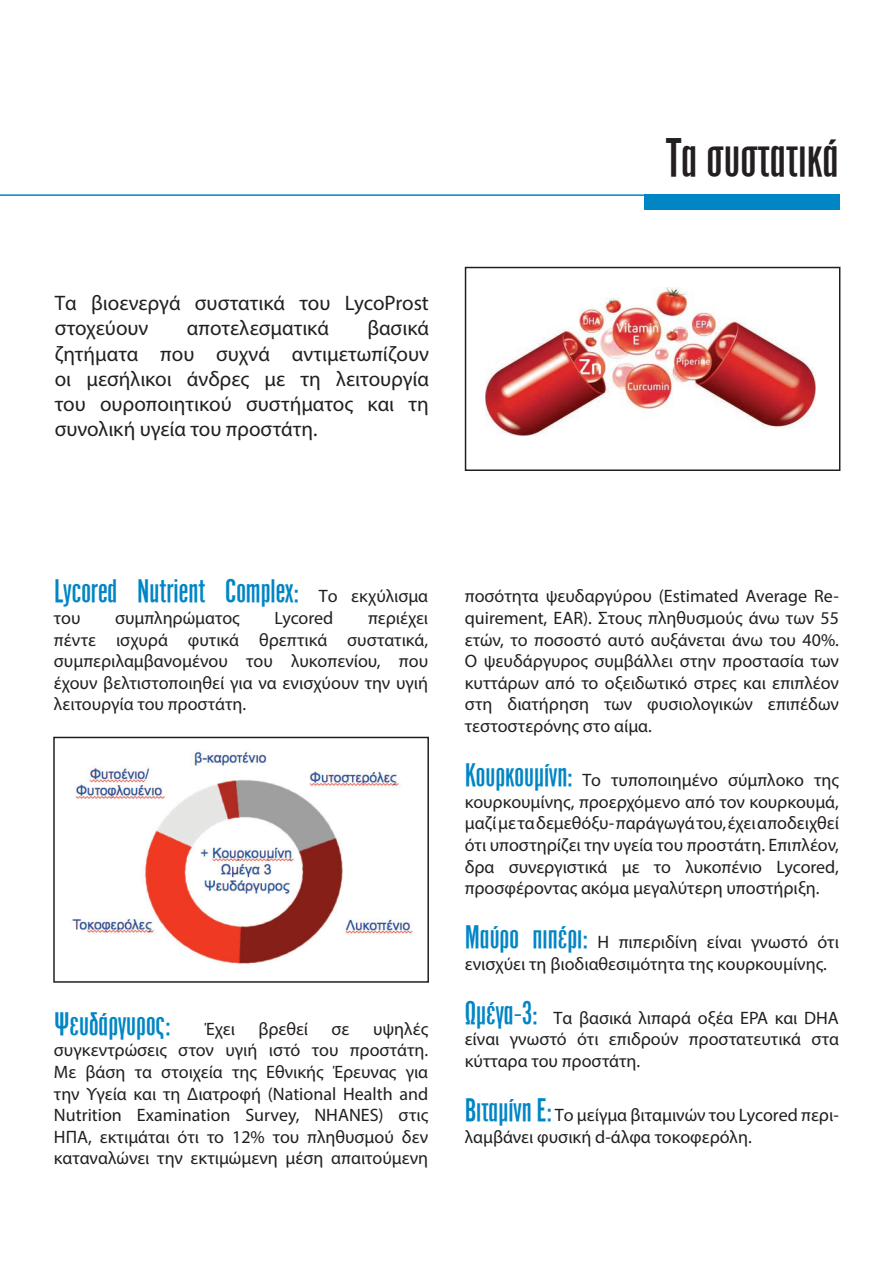
<style>
.page{position:relative;width:893px;height:1263px;background:#fff}
.page>*{position:absolute;margin:0;border:0;box-sizing:border-box;transform-origin:0 0}
.t1{font:45px "CF Blast Gothic Maxi";color:#231f20}
.t2{font:27px "CF Blast Gothic Maxi";color:#0085c5}
.t3{font:21px/25.2px "Myriad Pro";color:#231f20}
.t4{font:18px/21.6px "Myriad Pro";color:#231f20;text-align:justify}
.s1{font-family:"Myriad Pro";font-size:18px;color:#231f20}
.s2{font-family:"CF Blast Gothic Maxi";font-size:27px;color:#0085c5}
</style>
<div class="page">
<img style="left:53px;top:736px;width:376px;height:228px">
<img style="left:485px;top:287px;width:330px;height:148px">
<hr style="left:0;top:194px;width:840px;height:2px;background:#0085c5">
<div style="left:644px;top:194px;width:196px;height:16px;background:#0085c5"></div>
<div style="left:465px;top:267px;width:375px;height:204px;border:2px solid #231f20"></div>
<div style="left:53px;top:737px;width:376px;height:246px;border:2px solid #231f20"></div>
<p class="t3" style="left:55px;top:290px;width:376px">Τα βιοενεργά συστατικά του LycoProst στοχεύουν</p>
<p class="t3" style="left:55px;top:315px;width:376px;text-align:justify;text-indent:313px">βασικά ζητήματα που συχνά αντιμετωπίζουν οι μεσήλικοι άνδρες με τη λειτουργία του ουροποιητικού συστήματος και τη συνολική υγεία του προστάτη.</p>
<p class="t3" style="left:187px;top:315px;width:144px">αποτελεσματικά</p>
<h1 class="t1" style="left:667px;top:122px;width:174px">Τα συστατικά</h1>
<h2 class="t2" style="left:54px;top:570px;width:376px">Lycored Nutrient Complex: <span class="s1">Το εκχύλισμα</span></h2>
<p class="t4" style="left:54px;top:607px;width:28px">του</p>
<p class="t4" style="left:115px;top:607px;width:126px">συμπληρώματος</p>
<p class="t4" style="left:274px;top:607px;width:61px">Lycored</p>
<p class="t4" style="left:54px;top:607px;width:376px;text-indent:314px">περιέχει πέντε ισχυρά φυτικά θρεπτικά συστατικά, συμπεριλαμβανομένου του λυκοπενίου, που έχουν βελτιστοποιηθεί για να ενισχύουν την υγιή λειτουργία του προστάτη.</p>
<h2 class="t2" style="left:54px;top:1002px;width:182px">Ψευδάργυρος: <span class="s1">Έχει</span></h2>
<p class="t4" style="left:258px;top:1018px;width:51px">βρεθεί</p>
<p class="t4" style="left:332px;top:1018px;width:19px">σε</p>
<p class="t4" style="left:54px;top:1018px;width:376px;text-indent:319px">υψηλές συγκεντρώσεις στον υγιή ιστό του προστάτη.<br>Με βάση τα στοιχεία της Εθνικής Έρευνας για την Υγεία και τη Διατροφή (National Health and Nutrition Examination Survey, NHANES) στις ΗΠΑ, εκτιμάται ότι το 12% του πληθυσμού δεν καταναλώνει την εκτιμώμενη μέση απαιτούμενη</p>
<p class="t4" style="left:465px;top:585px;width:376px">ποσότητα ψευδαργύρου (Estimated Average Re&shy;quirement, EAR). Στους πληθυσμούς άνω των 55 ετών, το ποσοστό αυτό αυξάνεται άνω του 40%.<br>Ο ψευδάργυρος συμβάλλει στην προστασία των κυττάρων από το οξειδωτικό στρες και επιπλέον στη διατήρηση των φυσιολογικών επιπέδων τεστοστερόνης στο αίμα.</p>
<p class="t4" style="left:465px;top:769px;width:376px"><span class="s2">Κουρκουμίνη:</span> Το τυποποιημένο σύμπλοκο της κουρκουμίνης, προερχόμενο από τον κουρκουμά, μαζί με τα δεμεθόξυ- παράγωγά του, έχει αποδειχθεί ότι υποστηρίζει την υγεία του προστάτη. Επιπλέον, δρα συνεργιστικά με το λυκοπένιο Lycored, προσφέροντας ακόμα μεγαλύτερη υποστήριξη.</p>
<p class="t4" style="left:465px;top:931px;width:376px"><span class="s2">Μαύρο πιπέρι:</span> Η πιπεριδίνη είναι γνωστό ότι ενισχύει τη βιοδιαθεσιμότητα της κουρκουμίνης.</p>
<p class="t4" style="left:465px;top:1006px;width:376px"><span class="s2">Ωμέγα-3:</span> Τα βασικά λιπαρά οξέα ΕΡΑ και DHA είναι γνωστό ότι επιδρούν προστατευτικά στα κύτταρα του προστάτη.</p>
<p class="t4" style="left:465px;top:1104px;width:376px"><span class="s2">Βιταμίνη Ε:</span> Το μείγμα βιταμινών του Lycored περι&shy;λαμβάνει φυσική d-άλφα τοκοφερόλη.</p>
</div>
